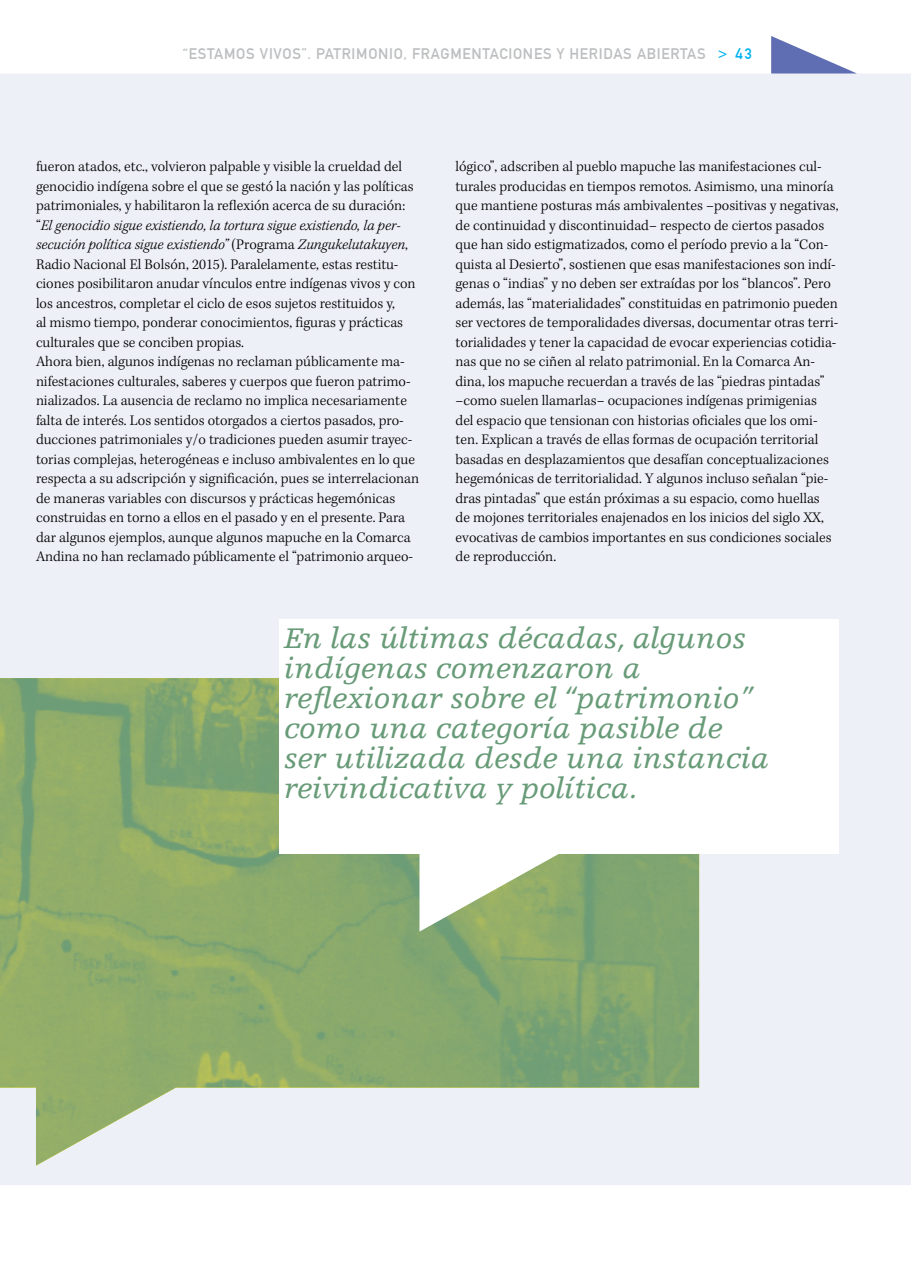
<style>
.page{position:relative;width:911px;height:1263px;background:#fff}
.page>*{position:absolute;margin:0;border:0;box-sizing:border-box;transform-origin:0 0}
.t1{font:italic 30px/30px "Egyptienne F";color:#689b78}
.t2{font:300 15px/19.5px "Kepler Std";color:#000}
.t3{font:15px "DIN1451 Mittelschrift";letter-spacing:.05em;color:#bcbec0}
.s1{color:#00b3f0}
.s2{font-style:italic}
</style>
<div class="page">
<div style="left:0;top:74px;width:911px;height:1111px;background:#eef0f8"></div>
<svg style="left:771px;top:36px;width:86px;height:38px"></svg>
<img style="left:0;top:678px;width:699px;height:488px">
<svg style="left:419px;top:854px;width:140px;height:78px"></svg>
<div style="left:280px;top:620px;width:559px;height:234px;background:#fff"></div>
<p class="t3" style="left:183px;top:45px;width:571px">“ESTAMOS VIVOS”. PATRIMONIO, FRAGMENTACIONES Y HERIDAS ABIERTAS <span class="s1">&gt; 43</span></p>
<p class="t2" style="left:36px;top:157px;width:385px">fueron atados, etc., volvieron palpable y visible la crueldad del genocidio indígena sobre el que se gestó la nación y las políticas patrimoniales, y habilitaron la reflexión acerca de su duración: “<span class="s2">El genocidio sigue existiendo, la tortura sigue existiendo, la per&shy;secución política sigue existiendo”</span> (Programa <span class="s2">Zungukelutakuyen</span>, Radio Nacional El Bolsón, 2015). Paralelamente, estas restitu&shy;ciones posibilitaron anudar vínculos entre indígenas vivos y con los ancestros, completar el ciclo de esos sujetos restituidos y,<br>al mismo tiempo, ponderar conocimientos, figuras y prácticas culturales que se conciben propias.<br>Ahora bien, algunos indígenas no reclaman públicamente ma&shy;nifestaciones culturales, saberes y cuerpos que fueron patrimo&shy;nializados. La ausencia de reclamo no implica necesariamente falta de interés. Los sentidos otorgados a ciertos pasados, pro&shy;ducciones patrimoniales y/o tradiciones pueden asumir trayec&shy;torias complejas, heterogéneas e incluso ambivalentes en lo que respecta a su adscripción y significación, pues se interrelacionan de maneras variables con discursos y prácticas hegemónicas construidas en torno a ellos en el pasado y en el presente. Para dar algunos ejemplos, aunque algunos mapuche en la Comarca Andina no han reclamado públicamente el “patrimonio arqueo-</p>
<p class="t2" style="left:455px;top:157px;width:384px">lógico”, adscriben al pueblo mapuche las manifestaciones cul&shy;turales producidas en tiempos remotos. Asimismo, una minoría que mantiene posturas más ambivalentes –positivas y negativas, de continuidad y discontinuidad– respecto de ciertos pasados que han sido estigmatizados, como el período previo a la “Con&shy;quista al Desierto”, sostienen que esas manifestaciones son indí&shy;genas o “indias” y no deben ser extraídas por los “blancos”. Pero además, las “materialidades” constituidas en patrimonio pueden ser vectores de temporalidades diversas, documentar otras terri&shy;torialidades y tener la capacidad de evocar experiencias cotidia&shy;nas que no se ciñen al relato patrimonial. En la Comarca An&shy;dina, los mapuche recuerdan a través de las “piedras pintadas” –como suelen llamarlas– ocupaciones indígenas primigenias del espacio que tensionan con historias oficiales que los omi&shy;ten. Explican a través de ellas formas de ocupación territorial basadas en desplazamientos que desafían conceptualizaciones hegemónicas de territorialidad. Y algunos incluso señalan “pie&shy;dras pintadas” que están próximas a su espacio, como huellas<br>de mojones territoriales enajenados en los inicios del siglo XX, evocativas de cambios importantes en sus condiciones sociales de reproducción.</p>
<h1 class="t1" style="left:284px;top:624px;width:487px">En las últimas décadas, algunos indígenas comenzaron a reflexionar sobre el “patrimonio” como una categoría pasible de ser utilizada desde una instancia reivindicativa y política.</h1>
</div>
